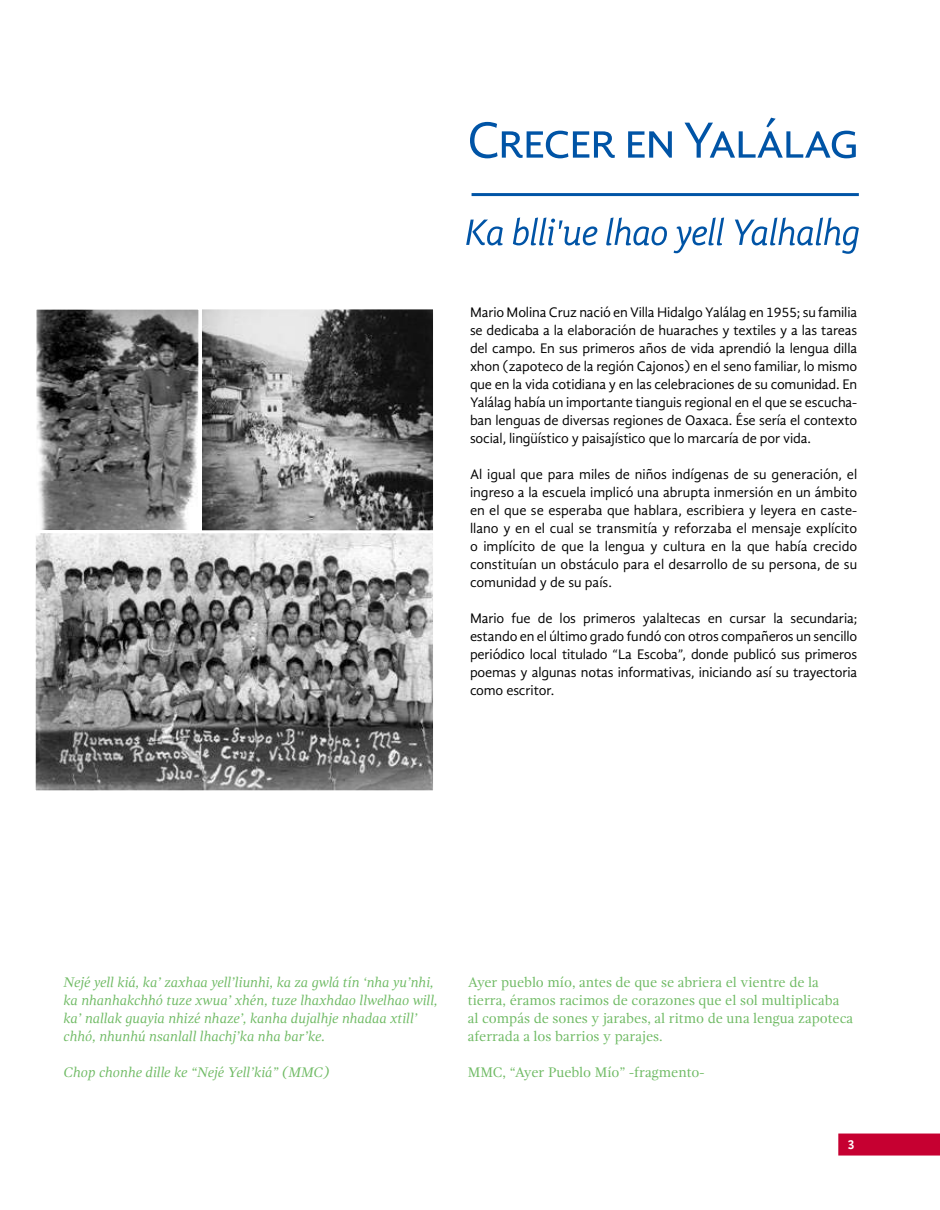
<style>
.page{position:relative;width:940px;height:1210px;background:#fff}
.page>*{position:absolute;margin:0;border:0;box-sizing:border-box;transform-origin:0 0}
.t1{font:14.25px/18px "Gandhi Sans";letter-spacing:-.01em;color:#000;text-align:justify}
.t2{font:italic 14.25px/18px "Gandhi Serif";color:#6eba63}
.t3{font:14.25px/18px "Gandhi Serif";color:#6eba63}
.t4{font:700 13.5px "Gandhi Sans";color:#fff}
</style>
<div class="page">
<hr style="left:471px;top:193px;width:387px;height:3px;background:#0054a6">
<svg style="left:470px;top:122px;width:144px;height:36px"></svg>
<svg style="left:628px;top:131px;width:43px;height:27px"></svg>
<svg style="left:684px;top:118px;width:171px;height:40px"></svg>
<img style="left:37px;top:310px;width:395px;height:479px">
<div style="left:197px;top:306px;width:239px;height:228px;border:3px solid #fff"></div>
<div style="left:33px;top:306px;width:169px;height:227px;border:3px solid #fff"></div>
<div style="left:33px;top:530px;width:403px;height:263px;border:3px solid #fff"></div>
<svg style="left:466px;top:219px;width:36px;height:26px"></svg>
<svg style="left:512px;top:217px;width:85px;height:28px"></svg>
<svg style="left:606px;top:217px;width:60px;height:28px"></svg>
<svg style="left:673px;top:217px;width:51px;height:36px"></svg>
<svg style="left:734px;top:217px;width:124px;height:37px"></svg>
<div style="left:838px;top:1133px;width:101px;height:22px;background:#c60031"></div>
<p class="t1" style="left:470px;top:303px;width:389px">Mario Molina Cruz nació en Villa Hidalgo Yalálag en 1955; su familia se dedicaba a la elaboración de huaraches y textiles y a las tareas del campo. En sus primeros años de vida aprendió la lengua dilla xhon (zapoteco de la región Cajonos) en el seno familiar, lo mismo que en la vida cotidiana y en las celebraciones de su comunidad. En Yalálag había un importante tianguis regional en el que se escucha&shy;ban lenguas de diversas regiones de Oaxaca. Ése sería el contexto social, lingüístico y paisajístico que lo marcaría de por vida.</p>
<p class="t1" style="left:470px;top:465px;width:389px">Al igual que para miles de niños indígenas de su generación, el ingreso a la escuela implicó una abrupta inmersión en un ámbito en el que se esperaba que hablara, escribiera y leyera en caste&shy;llano y en el cual se transmitía y reforzaba el mensaje explícito o implícito de que la lengua y cultura en la que había crecido constituían un obstáculo para el desarrollo de su persona, de su comunidad y de su país.</p>
<p class="t1" style="left:470px;top:609px;width:389px">Mario fue de los primeros yalaltecas en cursar la secundaria; estando en el último grado fundó con otros compañeros un sencillo periódico local titulado “La Escoba”, donde publicó sus primeros poemas y algunas notas informativas, iniciando así su trayectoria como escritor.</p>
<p class="t2" style="left:64px;top:972px;width:375px">Nejé yell kiá, ka’ zaxhaa yell’liunhi, ka za gwlá tín ‘nha yu’nhi, ka nhanhakchhó tuze xwua’ xhén, tuze lhaxhdao llwelhao will, ka’ nallak guayia nhizé nhaze’, kanha dujalhje nhadaa xtill’ chhó, nhunhú nsanlall lhachj’ka nha bar’ke.</p>
<p class="t2" style="left:64px;top:1062px;width:267px">Chop chonhe dille ke “Nejé Yell’kiá” (MMC)</p>
<p class="t3" style="left:467px;top:972px;width:387px">Ayer pueblo mío, antes de que se abriera el vientre de la tierra, éramos racimos de corazones que el sol multiplicaba al compás de sones y jarabes, al ritmo de una lengua zapoteca aferrada a los barrios y parajes.</p>
<p class="t3" style="left:467px;top:1062px;width:238px">MMC, “Ayer Pueblo Mío” -fragmento-</p>
<p class="t4" style="left:847px;top:1136px;width:9px">3</p>
</div>
